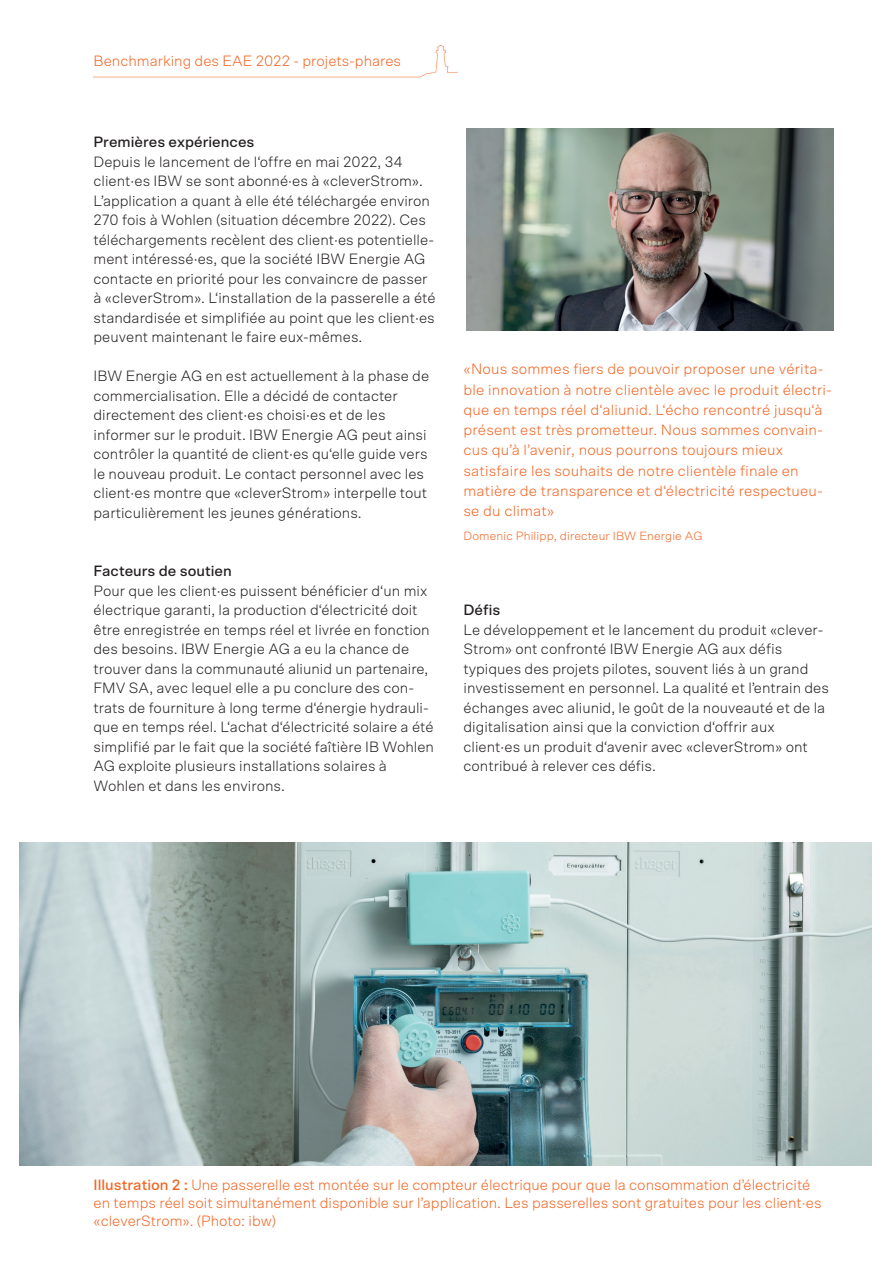
<style>
.page{position:relative;width:893px;height:1263px;background:#fff}
.page>*{position:absolute;margin:0;border:0;box-sizing:border-box;transform-origin:0 0}
.t1{font:300 15px/19.5px "Scto Grotesk A";color:#231f20}
.t2{font:300 15px/20.2px "Scto Grotesk A";letter-spacing:.005em;color:#f36421}
.t3{font:500 15px "Scto Grotesk A";color:#231f20}
.t4{font:300 12px "Scto Grotesk A";letter-spacing:.01em;color:#f36421}
.s1{font-weight:500}
</style>
<div class="page">
<img style="left:466px;top:128px;width:367px;height:202px">
<img style="left:20px;top:842px;width:852px;height:323px">
<img style="left:94px;top:45px;width:364px;height:33px">
<p class="t2" style="left:94px;top:51px;width:309px">Benchmarking des EAE 2022 - projets-phares</p>
<p class="t3" style="left:94px;top:133px;width:162px">Premières expériences</p>
<p class="t1" style="left:94px;top:151px;width:343px">Depuis le lancement de l‘offre en mai 2022, 34 client∙es IBW se sont abonné∙es à «cleverStrom».<br>L’application a quant à elle été téléchargée environ 270 fois à Wohlen (situation décembre 2022). Ces téléchargements recèlent des client∙es potentielle&shy;ment intéressé∙es, que la société IBW Energie AG contacte en priorité pour les convaincre de passer à «cleverStrom». L‘installation de la passerelle a été standardisée et simplifiée au point que les client∙es peuvent maintenant le faire eux-mêmes.</p>
<p class="t1" style="left:94px;top:366px;width:337px">IBW Energie AG en est actuellement à la phase de commercialisation. Elle a décidé de contacter directement des client∙es choisi∙es et de les informer sur le produit. IBW Energie AG peut ainsi contrôler la quantité de client∙es qu‘elle guide vers le nouveau produit. Le contact personnel avec les client∙es montre que «cleverStrom» interpelle tout particulièrement les jeunes générations.</p>
<p class="t3" style="left:94px;top:562px;width:140px">Facteurs de soutien</p>
<p class="t1" style="left:94px;top:580px;width:342px">Pour que les client∙es puissent bénéficier d‘un mix électrique garanti, la production d‘électricité doit être enregistrée en temps réel et livrée en fonction des besoins. IBW Energie AG a eu la chance de trouver dans la communauté aliunid un partenaire, FMV SA, avec lequel elle a pu conclure des con&shy;trats de fourniture à long terme d‘énergie hydrauli&shy;que en temps réel. L‘achat d‘électricité solaire a été simplifié par le fait que la société faîtière IB Wohlen AG exploite plusieurs installations solaires à Wohlen et dans les environs.</p>
<p class="t2" style="left:463px;top:359px;width:370px">«Nous sommes fiers de pouvoir proposer une vérita&shy;ble innovation à notre clientèle avec le produit électri&shy;que en temps réel d‘aliunid. L‘écho rencontré jusqu‘à présent est très prometteur. Nous sommes convain&shy;cus qu’à l’avenir, nous pourrons toujours mieux satisfaire les souhaits de notre clientèle finale en matière de transparence et d‘électricité respectueu&shy;se du climat»</p>
<p class="t4" style="left:463px;top:529px;width:240px">Domenic Philipp, directeur IBW Energie AG</p>
<p class="t3" style="left:463px;top:601px;width:38px">Défis</p>
<p class="t1" style="left:463px;top:619px;width:367px">Le développement et le lancement du produit «clever-Strom» ont confronté IBW Energie AG aux défis typiques des projets pilotes, souvent liés à un grand investissement en personnel. La qualité et l’entrain des échanges avec aliunid, le goût de la nouveauté et de la digitalisation ainsi que la conviction d‘offrir aux client∙es un produit d‘avenir avec «cleverStrom» ont contribué à relever ces défis.</p>
<p class="t2" style="left:94px;top:1175px;width:729px;line-height:18px"><span class="s1">Illustration 2 :</span> Une passerelle est montée sur le compteur électrique pour que la consommation d’électricité en temps réel soit simultanément disponible sur l’application. Les passerelles sont gratuites pour les client∙es «cleverStrom». (Photo: ibw)</p>
</div>
